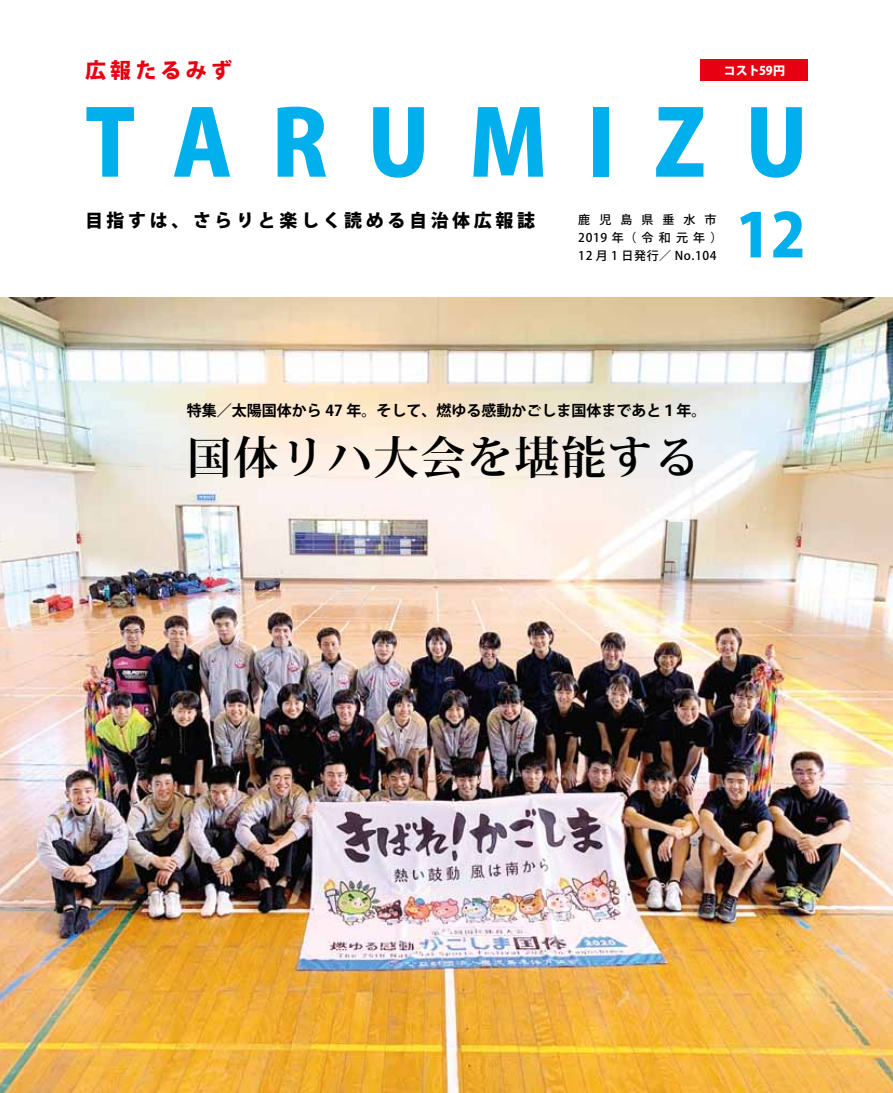
<style>
.page{position:relative;width:893px;height:1093px;background:#fff}
.page>*{position:absolute;margin:0;border:0;box-sizing:border-box;transform-origin:0 0}
.t1{font:800 60px "Koz Go Pro";color:#00afec}
.t2{font:700 45px "Koz Min Pro";letter-spacing:.04em;color:#000}
.t3{font:800 21px "Koz Go Pro";letter-spacing:.2em;color:#e60012}
.t4{font:800 18px "Koz Go Pro";letter-spacing:.2em;color:#000}
.t5{font:700 15px "Koz Go Pro";color:#000}
.t6{font:500 12px/18px "Koz Go Pro";letter-spacing:.05em;color:#000}
.t7{font:500 12px "Koz Go Pro";letter-spacing:.755em;color:#000}
.t8{font:800 12px "Koz Go Pro";color:#fff}
</style>
<div class="page">
<img style="left:0;top:297px;width:893px;height:796px">
<svg style="left:751px;top:107px;width:51px;height:71px"></svg>
<svg style="left:656px;top:107px;width:47px;height:70px"></svg>
<div style="left:593px;top:107px;width:16px;height:70px;background:#00afec"></div>
<svg style="left:473px;top:107px;width:70px;height:70px"></svg>
<svg style="left:373px;top:107px;width:51px;height:71px"></svg>
<svg style="left:278px;top:107px;width:48px;height:70px"></svg>
<svg style="left:174px;top:107px;width:56px;height:70px"></svg>
<svg style="left:86px;top:107px;width:48px;height:70px"></svg>
<div style="left:701px;top:60px;width:107px;height:21px;background:#e60012"></div>
<h3 class="t3" style="left:85px;top:56px;width:148px">広報たるみず</h3>
<p class="t8" style="left:724px;top:63px;width:63px">コスト59円</p>
<p class="t4" style="left:85px;top:208px;width:452px">目指すは、さらりと楽しく読める自治体広報誌</p>
<p class="t7" style="left:578px;top:211px;width:140px">鹿児島県垂水市</p>
<h1 class="t1" style="left:736px;top:196px;width:71px">12</h1>
<p class="t6" style="left:578px;top:229px;width:146px">2019年（令和元年 (<br>12 月 1 日発行／ No.104</p>
<p class="t5" style="left:187px;top:401px;width:521px">特集／太陽国体から 47 年。そして、燃ゆる感動かごしま国体まであと１年。</p>
<h2 class="t2" style="left:187px;top:425px;width:514px">国体リハ大会を堪能する</h2>
</div>
